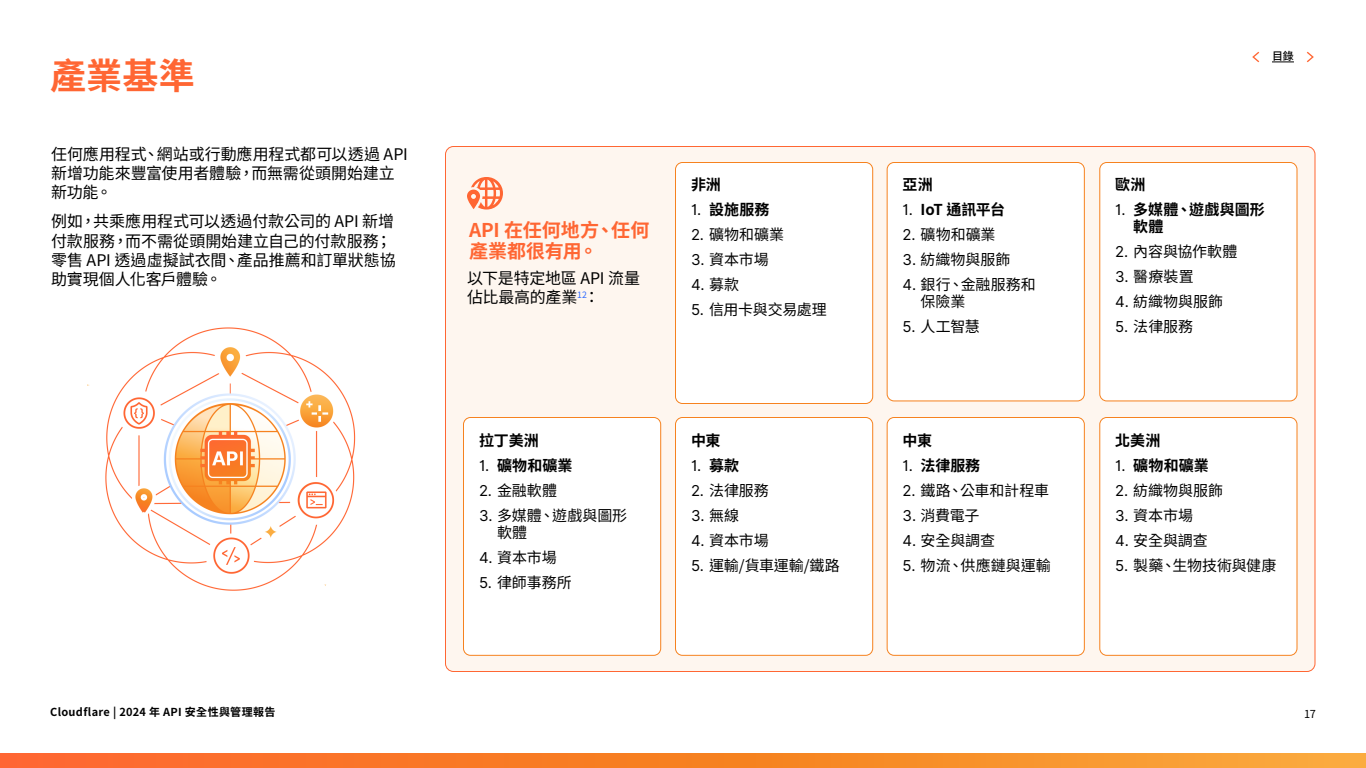
<style>
.page{position:relative;width:1366px;height:768px;background:#fff}
.page>*{position:absolute;margin:0;border:0;box-sizing:border-box;transform-origin:0 0}
.Chapter_Headline{font:700 36px "Noto Sans CJ Ktc";color:#f63}
.Copy{font:700 19px/21px "Noto Sans CJ Ktc";letter-spacing:.005em;color:#f63}
.Copy-2{font:16px/19.2px "Noto Sans CJ Ktc";letter-spacing:-.005em;color:#000}
.t1{font:15px/17px "Noto Sans CJ Ktc";color:#000}
.Copy-3{font:700 15px/17px "Noto Sans CJ Ktc";letter-spacing:.005em;color:#000}
.t2{font:15px "Inter";color:#000}
.t3{font:15px "Noto Sans CJ Ktc";letter-spacing:-.025em;color:#000}
.t4{font:700 11px "Noto Sans CJ Ktc";letter-spacing:.03em;color:#000}
.t5{font:11px "Noto Sans CJ Ktc";color:#000}
.t6{font:500 11px "Noto Sans CJ Ktc";color:#000}
.s1{font-family:"Inter";font-weight:400}
.s2{font-family:"Inter"}
.s3{font-family:"Noto Sans CJ Ktc"}
.s4{font-family:"Noto Sans CJ Ktc";font-weight:700}
</style>
<div class="page">
<svg style="left:1272px;top:62px;width:22px;height:1px"></svg>
<svg style="left:0;top:754px;width:1366px;height:14px;background:#f9842b"></svg>
<div style="left:446px;top:146px;width:869px;height:526px;background:#fef6ef;border-radius:8px"></div>
<div style="left:676px;top:162px;width:197px;height:242px;background:#fff;border-radius:7px"></div>
<div style="left:675px;top:162px;width:198px;height:242px;border:1px solid #f6821f;border-radius:7px"></div>
<div style="left:676px;top:418px;width:197px;height:237px;background:#fff;border-radius:7px"></div>
<div style="left:675px;top:417px;width:198px;height:239px;border:1px solid #f6821f;border-radius:7px"></div>
<div style="left:887px;top:162px;width:197px;height:239px;background:#fff;border-radius:7px"></div>
<div style="left:887px;top:162px;width:198px;height:239px;border:1px solid #f6821f;border-radius:7px"></div>
<div style="left:887px;top:418px;width:197px;height:237px;background:#fff;border-radius:7px"></div>
<div style="left:887px;top:417px;width:198px;height:239px;border:1px solid #f6821f;border-radius:7px"></div>
<div style="left:1100px;top:162px;width:197px;height:239px;background:#fff;border-radius:7px"></div>
<div style="left:1099px;top:162px;width:199px;height:239px;border:1px solid #f6821f;border-radius:7px"></div>
<div style="left:1100px;top:418px;width:197px;height:237px;background:#fff;border-radius:7px"></div>
<div style="left:1099px;top:417px;width:199px;height:239px;border:1px solid #f6821f;border-radius:7px"></div>
<div style="left:464px;top:418px;width:197px;height:237px;background:#fff;border-radius:7px"></div>
<div style="left:463px;top:417px;width:198px;height:239px;border:1px solid #f6821f;border-radius:7px"></div>
<svg style="left:1307px;top:52px;width:7px;height:10px"></svg>
<svg style="left:1252px;top:52px;width:7px;height:10px"></svg>
<img style="left:87px;top:327px;width:269px;height:264px">
<div style="left:312px;top:576px;width:21px;height:9px;background:#fff;border-radius:4px"></div>
<svg style="left:467px;top:177px;width:36px;height:33px"></svg>
<p class="Chapter_Headline" style="left:50px;top:55px;width:146px">產業基準</p>
<p class="Copy-2" style="left:51px;top:145px;width:358px">任何應用程式、網站或行動應用程式都可以透過 API新增功能來豐富使用者體驗，而無需從頭開始建立新功能。</p>
<p class="Copy-2" style="left:51px;top:212px;width:346px">例如，共乘應用程式可以透過付款公司的 API 新增付款服務，而不需從頭開始建立自己的付款服務；零售 API 透過虛擬試衣間、產品推薦和訂單狀態協助實現個人化客戶體驗。</p>
<p class="Copy" style="left:469px;top:220px;width:182px">API 在任何地方、任何產業都很有用。</p>
<p class="Copy-2" style="left:467px;top:269px;width:175px">以下是特定地區 API 流量佔比最高的產業<sup>12</sup>：</p>
<p class="Copy-3" style="left:691px;top:176px;width:31px">非洲</p>
<p class="Copy-3" style="left:691px;top:201px;width:80px"><span class="s1">1.</span> 設施服務</p>
<p class="t1" style="left:691px;top:226px;width:95px"><span class="s2">2.</span> 礦物和礦業</p>
<p class="t1" style="left:691px;top:251px;width:79px"><span class="s2">3.</span> 資本市場</p>
<p class="t2" style="left:691px;top:274px;width:50px">4. <span class="s3">募款</span></p>
<p class="t3" style="left:691px;top:301px;width:137px"><span class="s2">5.</span> 信用卡與交易處理</p>
<p class="Copy-3" style="left:479px;top:432px;width:61px">拉丁美洲</p>
<p class="Copy-3" style="left:479px;top:457px;width:95px"><span class="s1">1.</span> 礦物和礦業</p>
<p class="t1" style="left:479px;top:482px;width:80px"><span class="s2">2.</span> 金融軟體</p>
<p class="t1" style="left:497px;top:507px;width:132px;text-indent:-18px"><span class="s2">3.</span> 多媒體、遊戲與圖形軟體</p>
<p class="t1" style="left:479px;top:549px;width:79px"><span class="s2">4.</span> 資本市場</p>
<p class="t1" style="left:479px;top:574px;width:94px"><span class="s2">5.</span> 律師事務所</p>
<p class="Copy-3" style="left:691px;top:432px;width:31px">中東</p>
<p class="t2" style="left:691px;top:455px;width:50px">1. <span class="s4">募款</span></p>
<p class="t1" style="left:691px;top:482px;width:79px"><span class="s2">2.</span> 法律服務</p>
<p class="t2" style="left:691px;top:505px;width:49px">3. <span class="s3">無線</span></p>
<p class="t1" style="left:691px;top:532px;width:79px"><span class="s2">4.</span> 資本市場</p>
<p class="t1" style="left:691px;top:557px;width:150px"><span class="s2">5.</span> 運輸/貨車運輸/鐵路</p>
<p class="Copy-3" style="left:903px;top:176px;width:32px">亞洲</p>
<p class="Copy-3" style="left:903px;top:201px;width:104px"><span class="s1">1.</span> IoT 通訊平台</p>
<p class="t1" style="left:903px;top:226px;width:95px"><span class="s2">2.</span> 礦物和礦業</p>
<p class="t1" style="left:903px;top:251px;width:109px"><span class="s2">3.</span> 紡織物與服飾</p>
<p class="t1" style="left:921px;top:276px;width:117px;text-indent:-18px"><span class="s2">4.</span> 銀行、金融服務和保險業</p>
<p class="t1" style="left:903px;top:318px;width:79px"><span class="s2">5.</span> 人工智慧</p>
<p class="Copy-3" style="left:903px;top:432px;width:31px">中東</p>
<p class="Copy-3" style="left:903px;top:457px;width:79px"><span class="s1">1.</span> 法律服務</p>
<p class="t1" style="left:903px;top:482px;width:148px"><span class="s2">2.</span> 鐵路、公車和計程車</p>
<p class="t1" style="left:903px;top:507px;width:78px"><span class="s2">3.</span> 消費電子</p>
<p class="t1" style="left:903px;top:532px;width:94px"><span class="s2">4.</span> 安全與調查</p>
<p class="t1" style="left:903px;top:557px;width:150px"><span class="s2">5.</span> 物流、供應鏈與運輸</p>
<p class="t6" style="left:1272px;top:50px;width:23px">目錄</p>
<p class="Copy-3" style="left:1115px;top:176px;width:32px">歐洲</p>
<p class="Copy-3" style="left:1133px;top:201px;width:133px;text-indent:-18px"><span class="s1">1.</span> 多媒體、遊戲與圖形軟體</p>
<p class="t1" style="left:1115px;top:243px;width:124px"><span class="s2">2.</span> 內容與協作軟體</p>
<p class="t1" style="left:1115px;top:268px;width:80px"><span class="s2">3.</span> 醫療裝置</p>
<p class="t1" style="left:1115px;top:293px;width:109px"><span class="s2">4.</span> 紡織物與服飾</p>
<p class="t1" style="left:1115px;top:318px;width:79px"><span class="s2">5.</span> 法律服務</p>
<p class="Copy-3" style="left:1115px;top:432px;width:47px">北美洲</p>
<p class="Copy-3" style="left:1115px;top:457px;width:95px"><span class="s1">1.</span> 礦物和礦業</p>
<p class="t1" style="left:1115px;top:482px;width:109px"><span class="s2">2.</span> 紡織物與服飾</p>
<p class="t1" style="left:1115px;top:507px;width:79px"><span class="s2">3.</span> 資本市場</p>
<p class="t1" style="left:1115px;top:532px;width:94px"><span class="s2">4.</span> 安全與調查</p>
<p class="t1" style="left:1115px;top:557px;width:163px"><span class="s2">5.</span> 製藥、生物技術與健康</p>
<p class="t4" style="left:50px;top:705px;width:227px">Cloudflare | 2024 年 API 安全性與管理報告</p>
<p class="t5" style="left:1304px;top:708px;width:13px">17</p>
</div>
